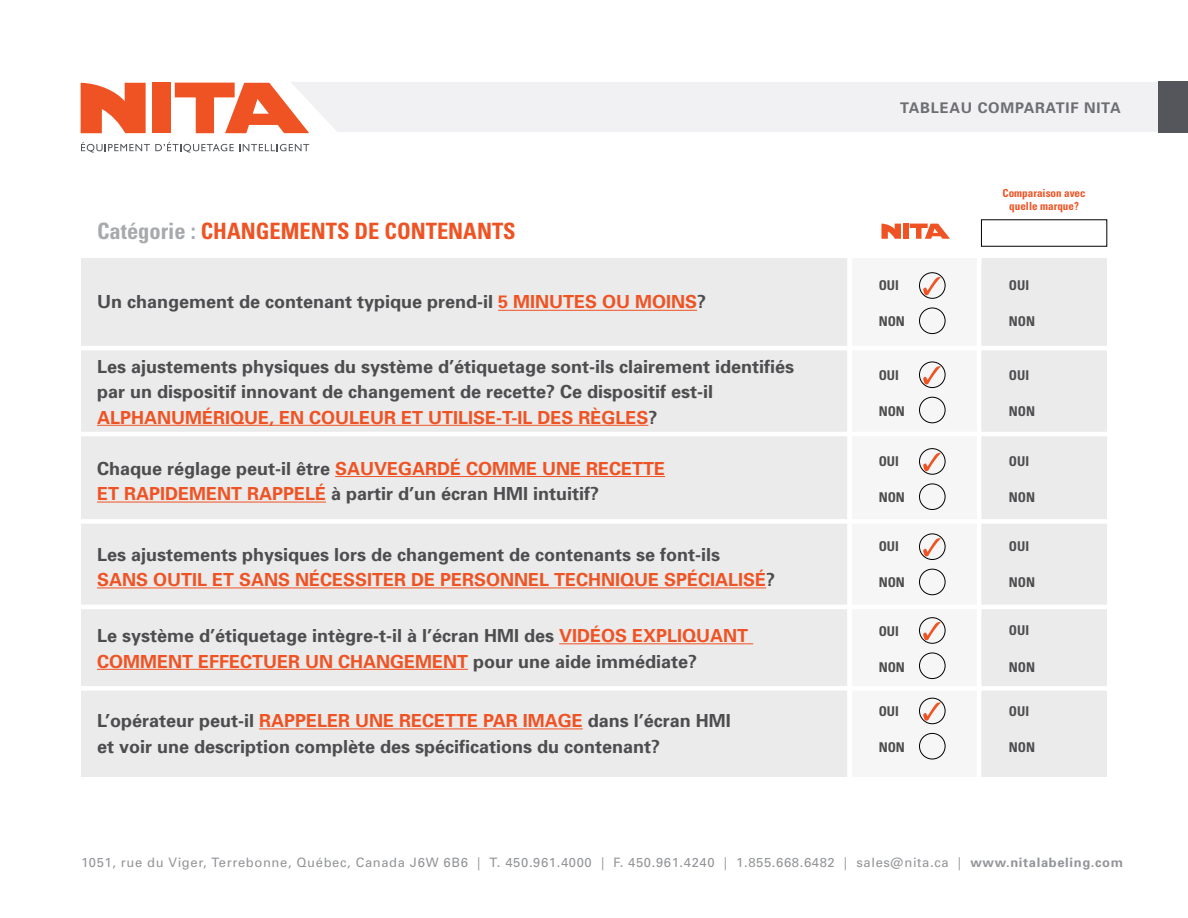
<style>
.page{position:relative;width:1188px;height:918px;background:#fff}
.page>*{position:absolute;margin:0;border:0;box-sizing:border-box;transform-origin:0 0}
.t1{font:700 condensed 22.5px "Univers";color:#f05323}
.t2{font:700 18px/25.5px "Univers";color:#4d4d4f}
.t3{font:700 14.7px "Univers";letter-spacing:.05em;color:#6d6e71}
.t4{font:700 condensed 13.5px "Univers";color:#4d4d4f}
.t5{font:12.9px "Univers";letter-spacing:.05em;color:#939598}
.t6{font:700 condensed 11.1px/13.4px "Univers";color:#f05323;text-align:center}
.s1{color:#a7a9ac}
.s2{color:#f05323}
.s3{font-weight:700}
</style>
<div class="page">
<div style="left:291px;top:82px;width:868px;height:50px;background:#f1f1f3"></div>
<div style="left:1159px;top:81px;width:29px;height:52px;background:#54565b"></div>
<svg style="left:81px;top:83px;width:65px;height:50px"></svg>
<div style="left:152px;top:83px;width:19px;height:50px;background:#f05323"></div>
<svg style="left:175px;top:83px;width:134px;height:50px"></svg>
<svg style="left:81px;top:142px;width:228px;height:11px"></svg>
<div style="left:81px;top:258px;width:766px;height:519px;background:#ebebec"></div>
<div style="left:847px;top:258px;width:130px;height:519px;background:#f6f6f6"></div>
<div style="left:978px;top:258px;width:129px;height:519px;background:#ebebec"></div>
<hr style="left:65px;top:346px;width:1048px;height:4px;background:#fff">
<hr style="left:65px;top:432px;width:1048px;height:4px;background:#fff">
<div style="left:66px;top:519px;width:1049px;height:5px;background:#fff"></div>
<hr style="left:65px;top:605px;width:1048px;height:4px;background:#fff">
<div style="left:65px;top:686px;width:1048px;height:5px;background:#fff"></div>
<hr style="left:498px;top:310px;width:199px;height:1px;background:#f05323">
<hr style="left:335px;top:476px;width:330px;height:1px;background:#f05323">
<hr style="left:97px;top:502px;width:229px;height:1px;background:#f05323">
<hr style="left:97px;top:587px;width:669px;height:1px;background:#f05323">
<hr style="left:97px;top:425px;width:551px;height:1px;background:#f05323">
<hr style="left:559px;top:643px;width:194px;height:1px;background:#f05323">
<hr style="left:97px;top:669px;width:371px;height:1px;background:#f05323">
<hr style="left:259px;top:728px;width:324px;height:1px;background:#f05323">
<div style="left:847px;top:258px;width:5px;height:530px;background:#fff"></div>
<hr style="left:977px;top:258px;width:4px;height:527px;background:#fff">
<svg style="left:881px;top:224px;width:20px;height:15px"></svg>
<div style="left:903px;top:224px;width:5px;height:15px;background:#f05323"></div>
<svg style="left:910px;top:224px;width:40px;height:15px"></svg>
<div style="left:919px;top:272px;width:27px;height:27px;border:1px solid #000;border-radius:50%"></div>
<svg style="left:923px;top:277px;width:18px;height:18px"></svg>
<div style="left:919px;top:361px;width:27px;height:27px;border:1px solid #000;border-radius:50%"></div>
<svg style="left:923px;top:366px;width:18px;height:18px"></svg>
<div style="left:919px;top:448px;width:27px;height:27px;border:1px solid #000;border-radius:50%"></div>
<svg style="left:923px;top:453px;width:18px;height:18px"></svg>
<div style="left:919px;top:533px;width:27px;height:27px;border:1px solid #000;border-radius:50%"></div>
<svg style="left:923px;top:538px;width:18px;height:18px"></svg>
<div style="left:919px;top:617px;width:27px;height:27px;border:1px solid #000;border-radius:50%"></div>
<svg style="left:923px;top:622px;width:18px;height:18px"></svg>
<div style="left:919px;top:698px;width:27px;height:26px;border:1px solid #000;border-radius:50%"></div>
<svg style="left:923px;top:702px;width:18px;height:19px"></svg>
<div style="left:919px;top:308px;width:27px;height:26px;border:1px solid #000;border-radius:50%"></div>
<div style="left:919px;top:397px;width:27px;height:26px;border:1px solid #000;border-radius:50%"></div>
<div style="left:919px;top:483px;width:27px;height:27px;border:1px solid #000;border-radius:50%"></div>
<div style="left:919px;top:569px;width:27px;height:26px;border:1px solid #000;border-radius:50%"></div>
<div style="left:919px;top:653px;width:27px;height:26px;border:1px solid #000;border-radius:50%"></div>
<div style="left:919px;top:733px;width:27px;height:26px;border:1px solid #000;border-radius:50%"></div>
<p class="t3" style="left:900px;top:99px;width:222px">TABLEAU COMPARATIF NITA</p>
<p class="t1" style="left:97px;top:217px;width:420px"><span class="s1">Catégorie :</span> CHANGEMENTS DE CONTENANTS</p>
<p class="t2" style="left:97px;top:289px;width:611px">Un changement de contenant typique prend-il <span class="s2">5 MINUTES OU MOINS</span>?</p>
<p class="t2" style="left:97px;top:353px;width:699px">Les ajustements physiques du système d’étiquetage sont-ils clairement identifiés par un dispositif innovant de changement de recette? Ce dispositif est-il<br><span class="s2">ALPHANUMÉRIQUE, EN COULEUR ET UTILISE-T-IL DES RÈGLES</span>?</p>
<p class="t2" style="left:97px;top:456px;width:570px">Chaque réglage peut-il être <span class="s2">SAUVEGARDÉ COMME UNE RECETTE<br>ET RAPIDEMENT RAPPELÉ</span> à partir d’un écran HMI intuitif?</p>
<p class="t2" style="left:97px;top:542px;width:680px">Les ajustements physiques lors de changement de contenants se font-ils<br><span class="s2">SANS OUTIL ET SANS NÉCESSITER DE PERSONNEL TECHNIQUE SPÉCIALISÉ</span>?</p>
<p class="t2" style="left:97px;top:623px;width:653px">Le système d’étiquetage intègre-t-il à l’écran HMI des <span class="s2">VIDÉOS EXPLIQUANT<br>COMMENT EFFECTUER UN CHANGEMENT</span> pour une aide immédiate?</p>
<p class="t2" style="left:97px;top:708px;width:635px">L’opérateur peut-il <span class="s2">RAPPELER UNE RECETTE PAR IMAGE</span> dans l’écran HMI et voir une description complète des spécifications du contenant?</p>
<p class="t4" style="left:879px;top:277px;width:22px">OUI</p>
<p class="t4" style="left:879px;top:313px;width:28px">NON</p>
<p class="t4" style="left:879px;top:367px;width:22px">OUI</p>
<p class="t4" style="left:879px;top:403px;width:28px">NON</p>
<p class="t4" style="left:879px;top:453px;width:22px">OUI</p>
<p class="t4" style="left:879px;top:489px;width:28px">NON</p>
<p class="t4" style="left:879px;top:538px;width:22px">OUI</p>
<p class="t4" style="left:879px;top:574px;width:28px">NON</p>
<p class="t4" style="left:879px;top:622px;width:22px">OUI</p>
<p class="t4" style="left:879px;top:659px;width:28px">NON</p>
<p class="t4" style="left:879px;top:703px;width:22px">OUI</p>
<p class="t4" style="left:879px;top:739px;width:28px">NON</p>
<p class="t6" style="left:1003px;top:186px;width:85px">Comparaison avec quelle marque?</p>
<p class="t4" style="left:1009px;top:277px;width:22px">OUI</p>
<p class="t4" style="left:1009px;top:313px;width:28px">NON</p>
<p class="t4" style="left:1009px;top:367px;width:22px">OUI</p>
<p class="t4" style="left:1009px;top:403px;width:28px">NON</p>
<p class="t4" style="left:1009px;top:453px;width:22px">OUI</p>
<p class="t4" style="left:1009px;top:489px;width:28px">NON</p>
<p class="t4" style="left:1009px;top:538px;width:22px">OUI</p>
<p class="t4" style="left:1009px;top:574px;width:28px">NON</p>
<p class="t4" style="left:1009px;top:622px;width:22px">OUI</p>
<p class="t4" style="left:1009px;top:659px;width:28px">NON</p>
<p class="t4" style="left:1009px;top:703px;width:22px">OUI</p>
<p class="t4" style="left:1009px;top:739px;width:28px">NON</p>
<p class="t5" style="left:81px;top:855px;width:1044px">1051, rue du Viger, Terrebonne, Québec, Canada J6W 6B6 | T. 450.961.4000 | F. 450.961.4240 | 1.855.668.6482 | sales@nita.ca | <span class="s3">www.nitalabeling.com</span></p>
</div>
